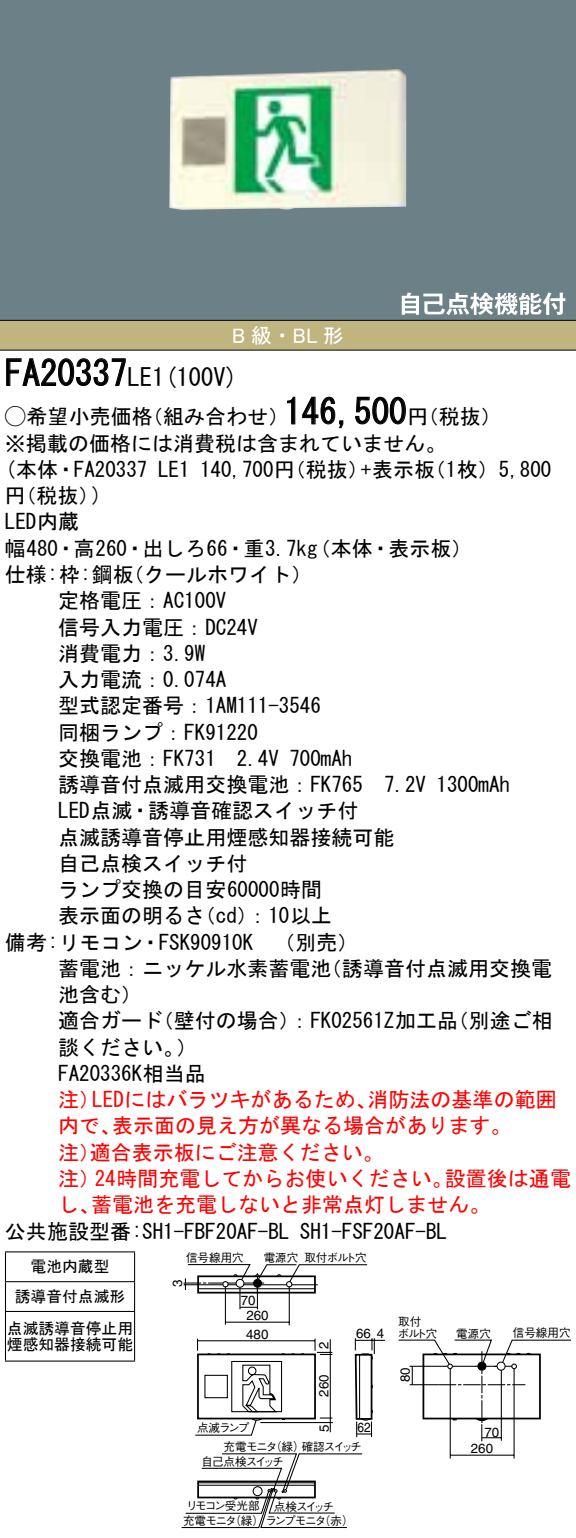
<style>
.page{position:relative;width:576px;height:1538px;background:#fff}
.page>*{position:absolute;margin:0;border:0;box-sizing:border-box;transform-origin:0 0}
.t1{font:35px "MS Gothic";color:#000}
.t2{font:24.5px "MS Gothic";color:#000}
.t3{font:21px/26.2px "MS Gothic";color:#000}
.t4{font:21px/26.2px "MS Gothic";color:#f00}
.t5{font:21px "MS P Gothic";color:#fff}
.t6{font:15.75px/29.8px "MS Gothic";color:#000;text-align:center}
.t7{font:13.3px/16.8px "Helvetica LT Std";color:#000}
.t8{font:13.3px "Helvetica LT Std";color:#000;scale:.9 1}
.t9{font:11.55px/11.5px "Gothic BBB Pro Medium 90 pv RKSJ H";letter-spacing:-.08em;color:#000}
.s1{font-family:"Ford Classification 1"}
</style>
<div class="page">
<div style="left:0;top:0;width:575px;height:290px;background:#6c8087"></div>
<img style="left:169px;top:69px;width:237px;height:141px">
<div style="left:0;top:290px;width:575px;height:30px;background:#6c8087"></div>
<svg style="left:401px;top:292px;width:164px;height:23px"></svg>
<div style="left:0;top:320px;width:575px;height:30px;background:#c0b47f"></div>
<hr style="left:0;top:320px;width:575px;height:1px;background:#000">
<hr style="left:0;top:349px;width:575px;height:2px;background:#000">
<svg style="left:6px;top:358px;width:120px;height:28px"></svg>
<svg style="left:287px;top:396px;width:57px;height:32px"></svg>
<svg style="left:355px;top:396px;width:51px;height:29px"></svg>
<hr style="left:5px;top:1251px;width:130px;height:1px;background:#000">
<hr style="left:5px;top:1281px;width:130px;height:1px;background:#000">
<svg style="left:5px;top:1252px;width:1px;height:58px"></svg>
<svg style="left:134px;top:1252px;width:1px;height:58px"></svg>
<hr style="left:5px;top:1310px;width:130px;height:2px;background:#000">
<hr style="left:5px;top:1311px;width:1px;height:49px;background:#000">
<hr style="left:134px;top:1311px;width:1px;height:49px;background:#000">
<hr style="left:5px;top:1360px;width:130px;height:1px;background:#000">
<svg style="left:183px;top:1264px;width:387px;height:263px"></svg>
<p class="t5" style="left:232px;top:325px;width:113px">B級・ BL 形</p>
<h1 class="t1" style="left:5px;top:355px;width:124px">FA20337</h1>
<p class="t2" style="left:127px;top:364px;width:112px">LE (1 100 (V</p>
<h1 class="t1" style="left:284px;top:394px;width:124px">146,500</h1>
<p class="t3" style="left:5px;top:403px;width:149px"><span class="s1">A</span>希望小売価格</p>
<p class="t3" style="left:5px;top:430px;width:442px">※掲載の価格には消費税は含まれていません。</p>
<p class="t3" style="left:142px;top:403px;width:148px">（組み合わせ）</p>
<p class="t3" style="left:407px;top:403px;width:96px">（円税抜(</p>
<p class="t3" style="left:92px;top:456px;width:57px;text-indent:-87px">(本体・FA20337 (</p>
<p class="t3" style="left:5px;top:482px;width:96px">（円税抜(<br>LED内蔵</p>
<p class="t3" style="left:158px;top:456px;width:33px">LE1</p>
<p class="t3" style="left:361px;top:456px;width:76px">+表示板</p>
<p class="t3" style="left:200px;top:456px;width:170px">140,700 （円税抜）</p>
<p class="t3" style="left:424px;top:456px;width:128px">（枚1 (5,800</p>
<p class="t3" style="left:5px;top:535px;width:314px;text-align:right">幅480・高260・出しろ66・重3.7kg（クールホワイト(</p>
<p class="t3" style="left:309px;top:535px;width:164px">（本体・表示板(</p>
<p class="t3" style="left:5px;top:561px;width:130px">仕様枠: :鋼板</p>
<p class="t3" style="left:58px;top:587px;width:170px">定格電圧：AC100V</p>
<p class="t3" style="left:58px;top:614px;width:201px">信号入力電圧：DC24V</p>
<p class="t3" style="left:58px;top:640px;width:149px">消費電力：3.9W</p>
<p class="t3" style="left:58px;top:666px;width:170px">入力電流：0.074A</p>
<p class="t3" style="left:58px;top:692px;width:264px">型式認定番号：1AM111-3546</p>
<p class="t3" style="left:58px;top:719px;width:201px">同梱ランプ：FK91220</p>
<p class="t3" style="left:289px;top:745px;width:64px">700mAh</p>
<p class="t3" style="left:58px;top:745px;width:222px">交換電池：FK731　2.4V</p>
<p class="t3" style="left:58px;top:771px;width:369px">誘導音付点滅用交換電池：FK765　7.2V</p>
<p class="t3" style="left:58px;top:797px;width:301px">LED点滅・誘導音確認スイッチ付</p>
<p class="t3" style="left:58px;top:824px;width:337px">点滅誘導音停止用煙感知器接続可能</p>
<p class="t3" style="left:58px;top:850px;width:191px">自己点検スイッチ付</p>
<p class="t3" style="left:58px;top:876px;width:265px">ランプ交換の目安60000時間</p>
<p class="t3" style="left:247px;top:902px;width:86px">：10以上</p>
<p class="t3" style="left:58px;top:902px;width:149px">表示面の明るさ</p>
<p class="t3" style="left:195px;top:902px;width:64px">（cd）</p>
<p class="t3" style="left:5px;top:929px;width:250px">備考:リモコン・FSK90910K</p>
<p class="t3" style="left:264px;top:929px;width:96px">　（別売(</p>
<p class="t3" style="left:436px;top:771px;width:75px">1300mAh</p>
<p class="t3" style="left:321px;top:955px;width:232px">（誘導音付点滅用交換電</p>
<p class="t3" style="left:58px;top:955px;width:275px">蓄電池：ニッケル水素蓄電池池含む(</p>
<p class="t3" style="left:58px;top:1007px;width:106px">適合ガード</p>
<p class="t3" style="left:447px;top:1007px;width:106px">（別途ご相</p>
<p class="t3" style="left:153px;top:1007px;width:307px">（壁付の場合：） FK02561Z加工品</p>
<p class="t3" style="left:58px;top:1034px;width:149px">談ください。<br>FA20336K相当品</p>
<p class="t3" style="left:176px;top:1034px;width:22px">(</p>
<p class="t4" style="left:92px;top:1086px;width:286px">LEDにはバラツキがあるため、</p>
<p class="t4" style="left:367px;top:1086px;width:190px">消防法の基準の範囲</p>
<p class="t4" style="left:58px;top:1086px;width:43px">注）</p>
<p class="t4" style="left:112px;top:1112px;width:401px">表示面の見え方が異なる場合があります。</p>
<p class="t4" style="left:90px;top:1112px;width:295px;text-indent:-32px">内で、<br>適合表示板にご注意ください。</p>
<p class="t4" style="left:58px;top:1139px;width:43px">注）</p>
<p class="t4" style="left:444px;top:1165px;width:128px">設置後は通電</p>
<p class="t4" style="left:95px;top:1165px;width:359px">24時間充電してからお使いください。</p>
<p class="t4" style="left:91px;top:1165px;width:401px;text-indent:-33px">注）<br>蓄電池を充電しないと非常点灯しません。</p>
<p class="t4" style="left:58px;top:1191px;width:43px">し、</p>
<p class="t3" style="left:5px;top:1217px;width:286px">公共施設型番:SH1-FBF20AF-BL</p>
<p class="t6" style="left:15px;top:1251px;width:112px">電池内蔵型<br>誘導音付点滅形</p>
<p class="t6" style="left:7px;top:1313px;width:127px">点滅誘導音停止用</p>
<p class="t7" style="left:356px;top:1325px;width:30px">66 4</p>
<p class="t6" style="left:7px;top:1329px;width:127px">煙感知器接続可能</p>
<p class="t3" style="left:300px;top:1217px;width:148px">SH1-FSF20AF-BL</p>
<p class="t9" style="left:186px;top:1249px;width:59px">信号線用穴</p>
<p class="t9" style="left:304px;top:1250px;width:64px">取付ボルト穴</p>
<p class="t9" style="left:263px;top:1250px;width:36px">電源穴</p>
<p class="t7" style="left:169px;top:1286px;width:9px;rotate:-90deg">3</p>
<p class="t7" style="left:241px;top:1291px;width:16px">70</p>
<p class="t7" style="left:246px;top:1307px;width:24px">260</p>
<p class="t9" style="left:397px;top:1314px;width:41px">取付<br>ボルト穴</p>
<p class="t7" style="left:246px;top:1325px;width:24px">480</p>
<p class="t7" style="left:315px;top:1349px;width:9px;rotate:-90deg">2</p>
<p class="t7" style="left:315px;top:1396px;width:24px;rotate:-90deg">260</p>
<p class="t7" style="left:396px;top:1382px;width:16px;rotate:-90deg">80</p>
<p class="t9" style="left:197px;top:1420px;width:54px">点滅ランプ</p>
<p class="t7" style="left:316px;top:1431px;width:9px;rotate:-90deg">5</p>
<p class="t8" style="left:357px;top:1419px;width:16px">62</p>
<p class="t9" style="left:270px;top:1439px;width:36px">（緑）</p>
<p class="t9" style="left:223px;top:1439px;width:55px">充電モニタ</p>
<p class="t9" style="left:301px;top:1439px;width:62px">確認スイッチ</p>
<p class="t9" style="left:201px;top:1454px;width:84px">自己点検スイッチ</p>
<p class="t9" style="left:456px;top:1326px;width:36px">電源穴</p>
<p class="t7" style="left:470px;top:1423px;width:30px;text-indent:14px">70<br>260</p>
<p class="t9" style="left:183px;top:1497px;width:78px;line-height:14.3px">リモコン受光部充電モニタ</p>
<p class="t9" style="left:274px;top:1499px;width:62px">点検スイッチ</p>
<p class="t9" style="left:319px;top:1512px;width:36px">（赤(</p>
<p class="t9" style="left:229px;top:1512px;width:98px">（緑( ランプモニタ</p>
<p class="t9" style="left:512px;top:1325px;width:59px">信号線用穴</p>
</div>
